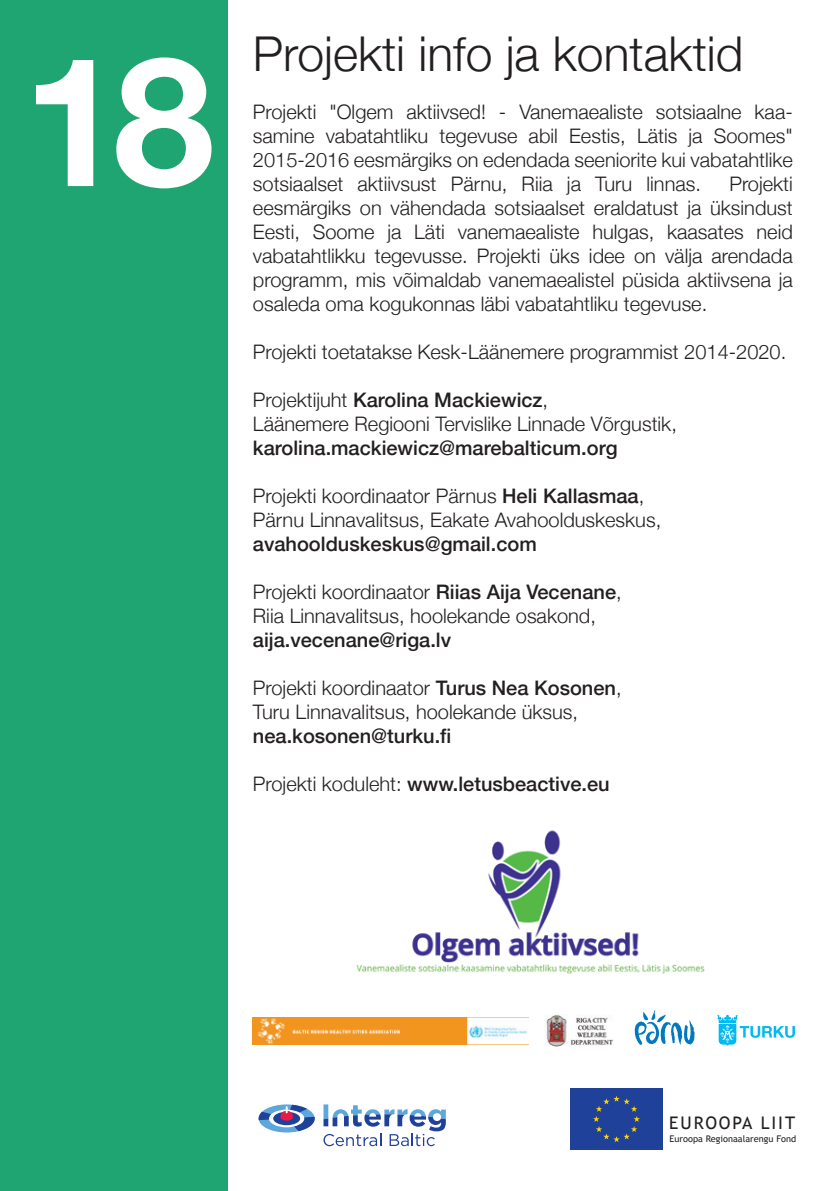
<style>
.page{position:relative;width:840px;height:1191px;background:#fff}
.page>*{position:absolute;margin:0;border:0;box-sizing:border-box;transform-origin:0 0}
.t1{font:700 180px "Helvetica Neue";color:#fff}
.t2{font:300 48px "Helvetica Neue";color:#231f20}
.t3{font:300 20px/24px "Helvetica Neue";color:#231f20}
.t4{font:500 20px "Helvetica Neue";color:#231f20}
.t5{font:17.4px "Trebuchet MS";letter-spacing:.115em;color:#231f20}
.t6{font:9.2px "Trebuchet MS";letter-spacing:.005em;color:#231f20}
.s1{font-weight:500}
.s2{font-weight:300}
</style>
<div class="page">
<img style="left:356px;top:830px;width:349px;height:144px">
<div style="left:0;top:0;width:227px;height:1191px;background:#1fa572"></div>
<svg style="left:323px;top:1104px;width:122px;height:42px"></svg>
<svg style="left:258px;top:1104px;width:56px;height:28px"></svg>
<svg style="left:717px;top:1014px;width:77px;height:31px"></svg>
<svg style="left:634px;top:1010px;width:60px;height:35px"></svg>
<img style="left:544px;top:1014px;width:69px;height:32px">
<img style="left:253px;top:1017px;width:275px;height:27px">
<div style="left:570px;top:1088px;width:92px;height:61px;background:#20419a"></div>
<svg style="left:593px;top:1096px;width:46px;height:46px"></svg>
<h1 class="t1" style="left:23px;top:-19px;width:193px">18</h1>
<h2 class="t2" style="left:253px;top:15px;width:491px">Projekti info ja kontaktid</h2>
<p class="t3" style="left:253px;top:98px;width:541px;text-align:justify">Projekti "Olgem aktiivsed! - Vanemaealiste sotsiaalne kaa&shy;samine vabatahtliku tegevuse abil Eestis, Lätis ja Soomes" 2015-2016 eesmärgiks on edendada seeniorite kui vabatahtlike sotsiaalset aktiivsust Pärnu, Riia ja Turu linnas.</p>
<p class="t3" style="left:253px;top:170px;width:541px;text-align:justify;text-indent:476px">Projekti eesmärgiks on vähendada sotsiaalset eraldatust ja üksindust Eesti, Soome ja Läti vanemaealiste hulgas, kaasates neid vabatahtlikku tegevusse. Projekti üks idee on välja arendada programm, mis võimaldab vanemaealistel püsida aktiivsena ja osaleda oma kogukonnas läbi vabatahtliku tegevuse.</p>
<p class="t3" style="left:253px;top:338px;width:534px">Projekti toetatakse Kesk-Läänemere programmist 2014-2020.</p>
<p class="t3" style="left:253px;top:386px;width:425px">Projektijuht <span class="s1">Karolina Mackiewicz</span>,<br>Läänemere Regiooni Tervislike Linnade Võrgustik,</p>
<p class="t4" style="left:253px;top:432px;width:366px">karolina.mackiewicz@marebalticum.org</p>
<p class="t3" style="left:253px;top:482px;width:409px">Projekti koordinaator Pärnus <span class="s1">Heli Kallasmaa</span>,<br>Pärnu Linnavalitsus, Eakate Avahoolduskeskus,</p>
<p class="t4" style="left:253px;top:528px;width:285px">avahoolduskeskus@gmail.com</p>
<p class="t3" style="left:253px;top:578px;width:370px">Projekti koordinaator <span class="s1">Riias Aija Vecenane</span>,<br>Riia Linnavalitsus, hoolekande osakond,</p>
<p class="t4" style="left:253px;top:624px;width:199px">aija.vecenane@riga.lv</p>
<p class="t3" style="left:253px;top:674px;width:370px">Projekti koordinaator <span class="s1">Turus Nea Kosonen</span>,<br>Turu Linnavalitsus, hoolekande üksus,</p>
<p class="t4" style="left:253px;top:720px;width:200px">nea.kosonen@turku.fi</p>
<p class="t4" style="left:253px;top:768px;width:358px"><span class="s2">Projekti koduleht:</span> www.letusbeactive.eu</p>
<p class="t5" style="left:668px;top:1112px;width:127px">EUROOPA LIIT</p>
<p class="t6" style="left:669px;top:1133px;width:128px">Euroopa Regionaalarengu Fond</p>
</div>
